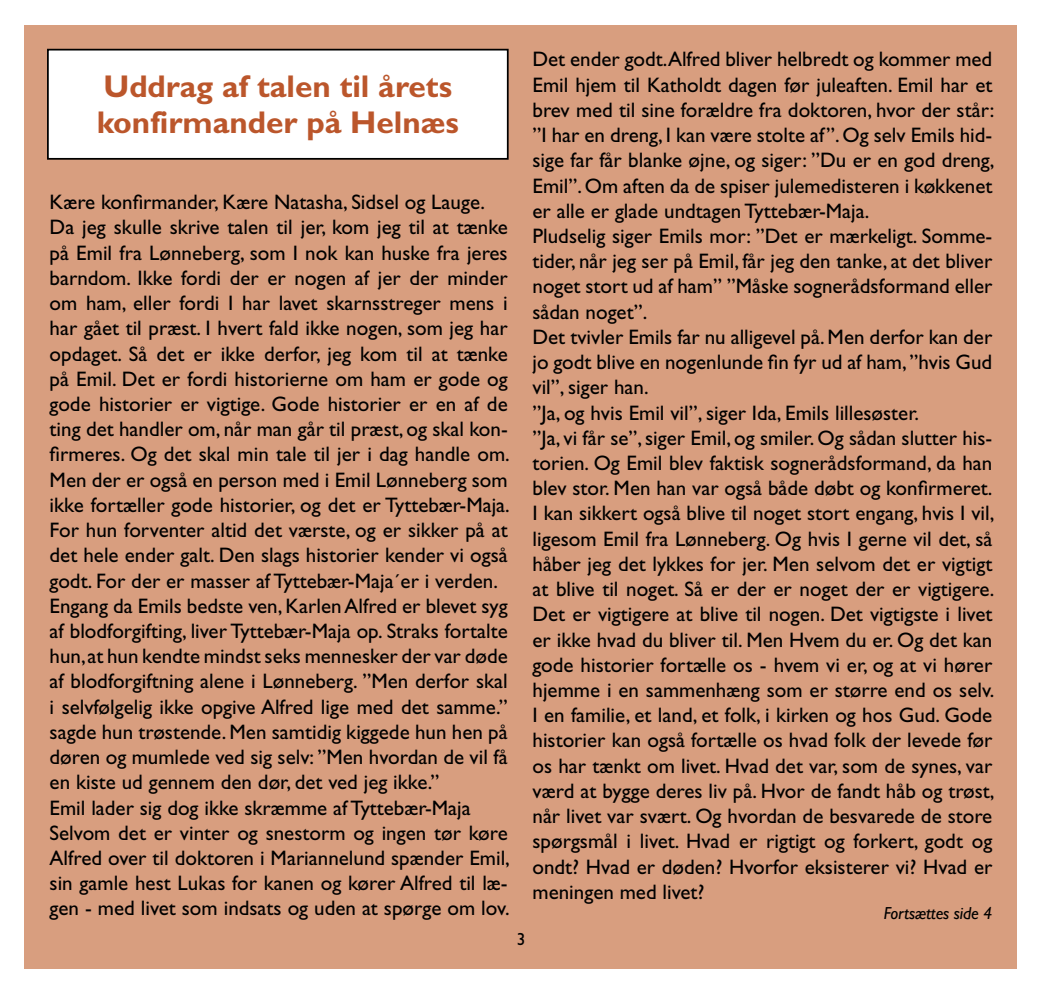
<style>
.page{position:relative;width:1042px;height:993px;background:#fff}
.page>*{position:absolute;margin:0;border:0;box-sizing:border-box;transform-origin:0 0}
.t1{font:700 31.5px/36.8px "Gill Sans Std";color:#bb562b}
.t2{font:21px/25.2px "Gill Sans Std";color:#000}
.t3{font:italic 17.5px "Gill Sans Std";letter-spacing:-.01em;color:#000}
.t4{font:17.5px "Gill Sans Std";color:#000}
</style>
<div class="page">
<div style="left:25px;top:25px;width:992px;height:942px;background:#d89e7f"></div>
<div style="left:48px;top:50px;width:460px;height:109px;background:#fff"></div>
<div style="left:47px;top:49px;width:462px;height:111px;border:2px solid #000"></div>
<h1 class="t1" style="left:97px;top:67px;width:363px">Uddrag af talen til årets konfirmander på Helnæs</h1>
<p class="t2" style="left:50px;top:189px;width:462px">Kære konfirmander, Kære Natasha, Sidsel og Lauge.<br>Da jeg skulle skrive talen til jer, kom jeg til at tænke på Emil fra Lønneberg, som I nok kan huske fra jeres barndom. Ikke fordi der er nogen af jer der minder om ham, eller fordi I har lavet skarnsstreger mens i har gået til præst. I hvert fald ikke nogen, som jeg har opdaget. Så det er ikke derfor, jeg kom til at tænke på Emil. Det er fordi historierne om ham er gode og gode historier er vigtige. Gode historier er en af de ting det handler om, når man går til præst, og skal kon&shy;firmeres. Og det skal min tale til jer i dag handle om.<br>Men der er også en person med i Emil Lønneberg som ikke fortæller gode historier, og det er Tyttebær-Maja.<br>For hun forventer altid det værste, og er sikker på at det hele ender galt. Den slags historier kender vi også godt. For der er masser af Tyttebær-Maja´er i verden.<br>Engang da Emils bedste ven, Karlen Alfred er blevet syg af blodforgifting, liver Tyttebær-Maja op. Straks fortalte hun, at hun kendte mindst seks mennesker der var døde af blodforgiftning alene i Lønneberg. ”Men derfor skal i selvfølgelig ikke opgive Alfred lige med det samme.” sagde hun trøstende. Men samtidig kiggede hun hen på døren og mumlede ved sig selv: ”Men hvordan de vil få en kiste ud gennem den dør, det ved jeg ikke.”<br>Emil lader sig dog ikke skræmme af Tyttebær-Maja Selvom det er vinter og snestorm og ingen tør køre Alfred over til doktoren i Mariannelund spænder Emil, sin gamle hest Lukas for kanen og kører Alfred til læ&shy;gen - med livet som indsats og uden at spørge om lov.</p>
<p class="t4" style="left:517px;top:929px;width:10px">3</p>
<p class="t2" style="left:532px;top:47px;width:463px">Det ender godt.Alfred bliver helbredt og kommer med Emil hjem til Katholdt dagen før juleaften. Emil har et brev med til sine forældre fra doktoren, hvor der står: ”I har en dreng, I kan være stolte af”. Og selv Emils hid&shy;sige far får blanke øjne, og siger: ”Du er en god dreng, Emil”. Om aften da de spiser julemedisteren i køkkenet er alle er glade undtagen Tyttebær-Maja.<br>Pludselig siger Emils mor: ”Det er mærkeligt. Somme&shy;tider, når jeg ser på Emil, får jeg den tanke, at det bliver noget stort ud af ham” ”Måske sognerådsformand eller sådan noget”.<br>Det tvivler Emils far nu alligevel på. Men derfor kan der jo godt blive en nogenlunde fin fyr ud af ham, ”hvis Gud vil”, siger han.<br>”Ja, og hvis Emil vil”, siger Ida, Emils lillesøster.<br>”Ja, vi får se”, siger Emil, og smiler. Og sådan slutter his&shy;torien. Og Emil blev faktisk sognerådsformand, da han blev stor. Men han var også både døbt og konfirmeret.<br>I kan sikkert også blive til noget stort engang, hvis I vil, ligesom Emil fra Lønneberg. Og hvis I gerne vil det, så håber jeg det lykkes for jer. Men selvom det er vigtigt at blive til noget. Så er der er noget der er vigtigere.<br>Det er vigtigere at blive til nogen. Det vigtigste i livet er ikke hvad du bliver til. Men Hvem du er. Og det kan gode historier fortælle os - hvem vi er, og at vi hører hjemme i en sammenhæng som er større end os selv.<br>I en familie, et land, et folk, i kirken og hos Gud. Gode historier kan også fortælle os hvad folk der levede før os har tænkt om livet. Hvad det var, som de synes, var værd at bygge deres liv på. Hvor de fandt håb og trøst, når livet var svært. Og hvordan de besvarede de store spørgsmål i livet. Hvad er rigtigt og forkert, godt og ondt? Hvad er døden? Hvorfor eksisterer vi? Hvad er meningen med livet?</p>
<p class="t3" style="left:884px;top:902px;width:110px">Fortsættes side 4</p>
</div>
